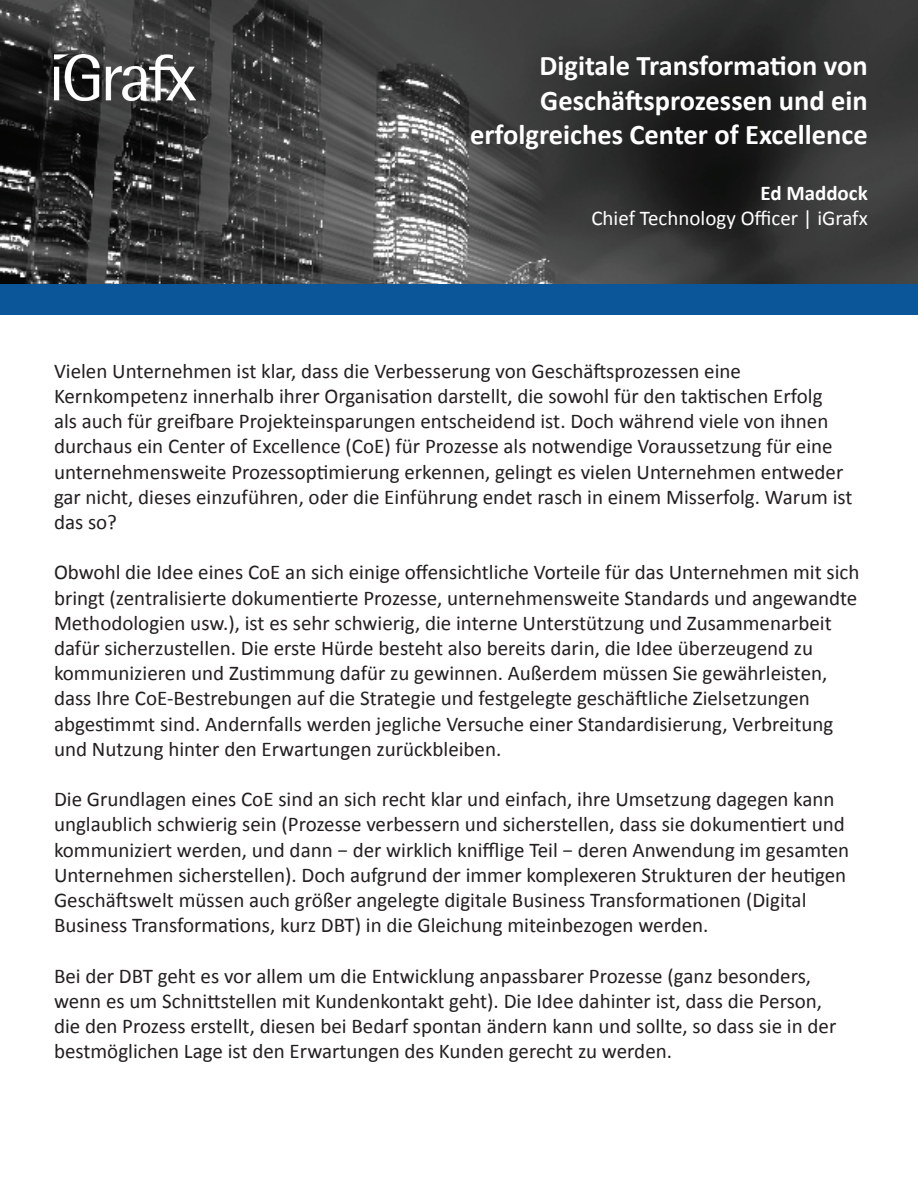
<style>
.page{position:relative;width:918px;height:1188px;background:#fff}
.page>*{position:absolute;margin:0;border:0;box-sizing:border-box;transform-origin:0 0}
.t1{font:700 28.5px/34.2px "Calibri";color:#fff;text-align:right}
.t2{font:21px/25.2px "Calibri";color:#231f20}
.t3{font:21px "Calibri";color:#fff}
.t4{font:700 21px "Calibri";color:#fff}
</style>
<div class="page">
<img style="left:0;top:0;width:918px;height:284px">
<div style="left:0;top:284px;width:918px;height:31px;background:#0b5699"></div>
<img style="left:54px;top:54px;width:141px;height:46px">
<h1 class="t1" style="left:470px;top:49px;width:399px">Digitale Transformation von<br>Geschäftsprozessen und ein erfolgreiches Center of Excellence</h1>
<p class="t4" style="left:760px;top:179px;width:109px">Ed Maddock</p>
<p class="t3" style="left:591px;top:205px;width:278px">Chief Technology Officer | iGrafx</p>
<p class="t2" style="left:54px;top:358px;width:800px">Vielen Unternehmen ist klar, dass die Verbesserung von Geschäftsprozessen eine Kernkompetenz innerhalb ihrer Organisation darstellt, die sowohl für den taktischen Erfolg<br>als auch für greifbare Projekteinsparungen entscheidend ist. Doch während viele von ihnen durchaus ein Center of Excellence (CoE) für Prozesse als notwendige Voraussetzung für eine unternehmensweite Prozessoptimierung erkennen, gelingt es vielen Unternehmen entweder gar nicht, dieses einzuführen, oder die Einführung endet rasch in einem Misserfolg. Warum ist das so?</p>
<p class="t2" style="left:54px;top:560px;width:807px">Obwohl die Idee eines CoE an sich einige offensichtliche Vorteile für das Unternehmen mit sich bringt (zentralisierte dokumentierte Prozesse, unternehmensweite Standards und angewandte Methodologien usw.), ist es sehr schwierig, die interne Unterstützung und Zusammenarbeit dafür sicherzustellen. Die erste Hürde besteht also bereits darin, die Idee überzeugend zu kommunizieren und Zustimmung dafür zu gewinnen. Außerdem müssen Sie gewährleisten, dass Ihre CoE-Bestrebungen auf die Strategie und festgelegte geschäftliche Zielsetzungen abgestimmt sind. Andernfalls werden jegliche Versuche einer Standardisierung, Verbreitung und Nutzung hinter den Erwartungen zurückbleiben.</p>
<p class="t2" style="left:54px;top:787px;width:797px">Die Grundlagen eines CoE sind an sich recht klar und einfach, ihre Umsetzung dagegen kann unglaublich schwierig sein (Prozesse verbessern und sicherstellen, dass sie dokumentiert und kommuniziert werden, und dann − der wirklich knifflige Teil − deren Anwendung im gesamten Unternehmen sicherstellen). Doch aufgrund der immer komplexeren Strukturen der heutigen Geschäftswelt müssen auch größer angelegte digitale Business Transformationen (Digital Business Transformations, kurz DBT) in die Gleichung miteinbezogen werden.</p>
<p class="t2" style="left:54px;top:963px;width:784px">Bei der DBT geht es vor allem um die Entwicklung anpassbarer Prozesse (ganz besonders, wenn es um Schnittstellen mit Kundenkontakt geht). Die Idee dahinter ist, dass die Person, die den Prozess erstellt, diesen bei Bedarf spontan ändern kann und sollte, so dass sie in der bestmöglichen Lage ist den Erwartungen des Kunden gerecht zu werden.</p>
</div>
